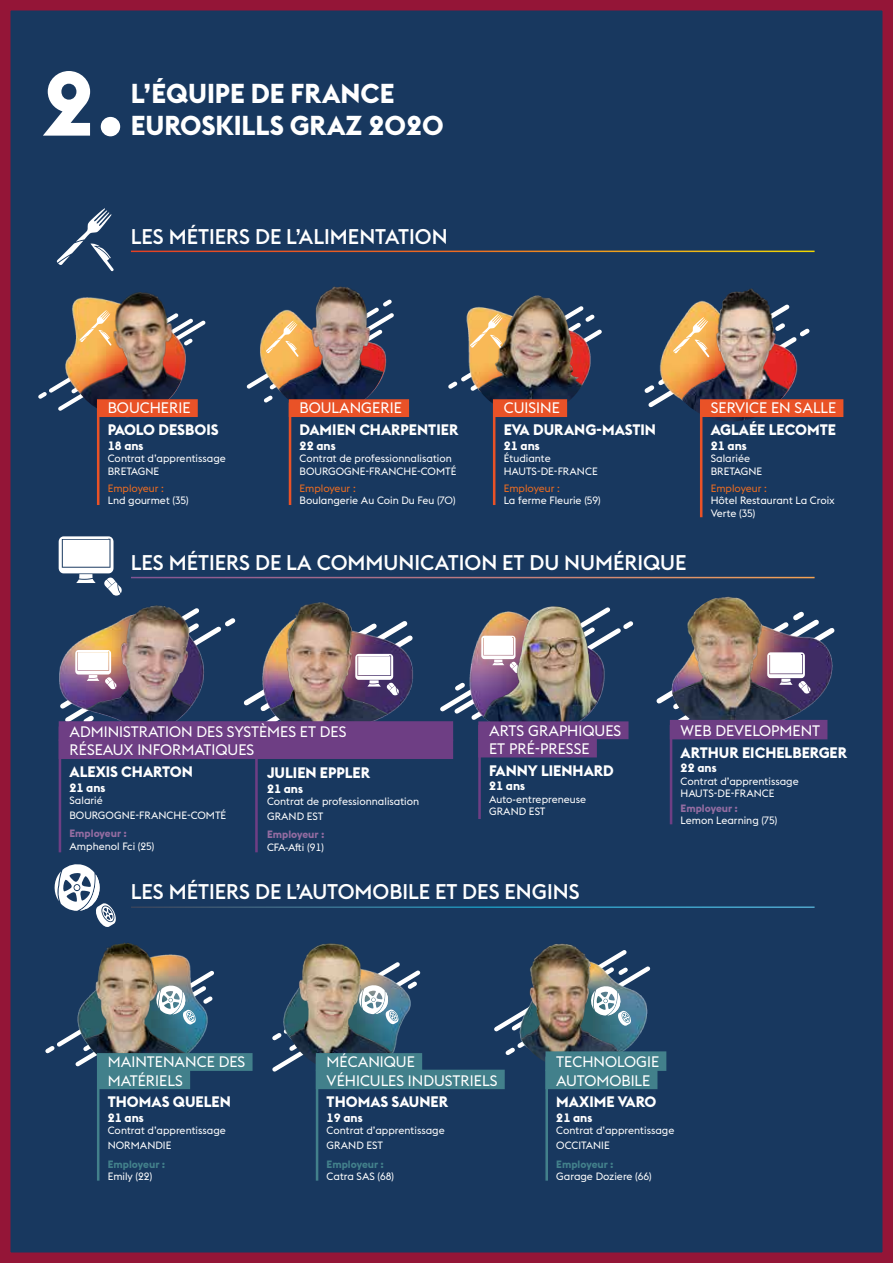
<style>
.page{position:relative;width:893px;height:1263px;background:#18385f}
.page>*{position:absolute;margin:0;border:0;box-sizing:border-box;transform-origin:0 0}
.t1{font:700 90px "Euclid Flex";color:#fff}
.t2{font:700 27px "Euclid Flex";color:#fff}
.t3{font:500 21px "Euclid Flex";color:#fff}
.t4{font:15px/18.3px "Euclid Flex";color:#fff}
.t5{font:700 15px "Euclid Flex";color:#fff}
.t6{font:700 12px "Euclid Flex";color:#fff}
.t7{font:10.5px/12.6px "Euclid Flex";color:#fff}
.t8{font:10.5px "Euclid Flex";color:#ed6c20}
.t9{font:700 10.5px "Euclid Flex";color:#42808b}
.t10{font:700 10.5px "Euclid Flex";color:#936ca1}
</style>
<div class="page">
<hr style="left:131px;top:251px;width:684px;height:1px;background:#fff">
<hr style="left:131px;top:906px;width:684px;height:2px;background:#fff">
<hr style="left:131px;top:577px;width:684px;height:1px;background:#fff">
<svg style="left:57px;top:208px;width:57px;height:62px;background:#3e5979"></svg>
<svg style="left:53px;top:863px;width:63px;height:61px"></svg>
<svg style="left:59px;top:536px;width:63px;height:43px"></svg>
<div style="left:37px;top:270px;width:176px;height:175px;background:#18385f"></div>
<img style="left:73px;top:286px;width:113px;height:131px">
<img style="left:37px;top:310px;width:172px;height:104px">
<div style="left:231px;top:282px;width:183px;height:160px;background:#18385f"></div>
<img style="left:267px;top:280px;width:119px;height:133px">
<img style="left:243px;top:296px;width:155px;height:110px">
<div style="left:437px;top:277px;width:183px;height:165px;background:#18385f"></div>
<div style="left:444px;top:302px;width:162px;height:93px;background:#18385f"></div>
<img style="left:467px;top:278px;width:124px;height:137px">
<div style="left:628px;top:269px;width:200px;height:181px;background:#18385f"></div>
<svg style="left:640px;top:300px;width:174px;height:111px;background:#304966"></svg>
<img style="left:670px;top:274px;width:127px;height:147px">
<div style="left:48px;top:924px;width:189px;height:179px;background:#18385f"></div>
<svg style="left:45px;top:967px;width:173px;height:103px;background:#254469"></svg>
<img style="left:78px;top:925px;width:125px;height:147px">
<div style="left:254px;top:938px;width:187px;height:149px;background:#18385f"></div>
<svg style="left:268px;top:958px;width:156px;height:117px;background:#244267"></svg>
<img style="left:284px;top:924px;width:126px;height:148px">
<div style="left:489px;top:930px;width:188px;height:157px;background:#18385f"></div>
<svg style="left:490px;top:946px;width:164px;height:113px;background:#254468"></svg>
<img style="left:512px;top:920px;width:128px;height:150px">
<div style="left:448px;top:579px;width:419px;height:186px;background:#18385f"></div>
<svg style="left:448px;top:603px;width:188px;height:121px;background:#274569"></svg>
<img style="left:470px;top:599px;width:133px;height:133px">
<div style="left:26px;top:579px;width:201px;height:186px;background:#18385f"></div>
<div style="left:63px;top:593px;width:140px;height:11px;background:#18385f"></div>
<div style="left:227px;top:576px;width:221px;height:191px;background:#18385f"></div>
<img style="left:56px;top:604px;width:361px;height:137px">
<img style="left:263px;top:596px;width:141px;height:125px">
<svg style="left:652px;top:607px;width:187px;height:126px;background:#233e64"></svg>
<img style="left:670px;top:595px;width:153px;height:149px">
<div style="left:97px;top:399px;width:101px;height:18px;background:#e95227"></div>
<div style="left:97px;top:1053px;width:156px;height:18px;background:#42808b"></div>
<div style="left:97px;top:1068px;width:93px;height:21px;background:#42808b"></div>
<div style="left:316px;top:1053px;width:106px;height:18px;background:#42808b"></div>
<div style="left:316px;top:1070px;width:189px;height:19px;background:#42808b"></div>
<div style="left:545px;top:1051px;width:121px;height:20px;background:#42808b"></div>
<div style="left:545px;top:1070px;width:112px;height:19px;background:#42808b"></div>
<div style="left:289px;top:399px;width:120px;height:18px;background:#e95227"></div>
<div style="left:493px;top:399px;width:74px;height:18px;background:#e95227"></div>
<div style="left:700px;top:399px;width:143px;height:18px;background:#e95227"></div>
<hr style="left:97px;top:403px;width:2px;height:102px;background:#e95227">
<hr style="left:97px;top:1056px;width:2px;height:124px;background:#42808b">
<hr style="left:316px;top:1056px;width:2px;height:124px;background:#42808b">
<hr style="left:545px;top:1056px;width:3px;height:124px;background:#42808b">
<hr style="left:289px;top:403px;width:2px;height:102px;background:#e95227">
<hr style="left:493px;top:403px;width:2px;height:102px;background:#e95227">
<hr style="left:700px;top:403px;width:2px;height:114px;background:#e95227">
<div style="left:59px;top:721px;width:394px;height:20px;background:#6e3e84"></div>
<div style="left:59px;top:739px;width:394px;height:20px;background:#6e3e84"></div>
<div style="left:478px;top:721px;width:150px;height:18px;background:#6e3e84"></div>
<div style="left:478px;top:738px;width:119px;height:19px;background:#6e3e84"></div>
<div style="left:670px;top:720px;width:157px;height:19px;background:#6e3e84"></div>
<hr style="left:59px;top:726px;width:2px;height:126px;background:#6e3e84">
<hr style="left:255px;top:740px;width:3px;height:112px;background:#6e3e84">
<hr style="left:478px;top:725px;width:3px;height:94px;background:#6e3e84">
<hr style="left:670px;top:725px;width:2px;height:99px;background:#6e3e84">
<h1 class="t1" style="left:43px;top:52px;width:84px">2.</h1>
<h2 class="t2" style="left:131px;top:78px;width:265px">L’ÉQUIPE DE FRANCE</h2>
<h2 class="t2" style="left:131px;top:110px;width:315px">EUROSKILLS GRAZ 2020</h2>
<h3 class="t3" style="left:131px;top:224px;width:318px">LES MÉTIERS DE L’ALIMENTATION</h3>
<h3 class="t4" style="left:108px;top:399px;width:84px">BOUCHERIE</h3>
<h3 class="t5" style="left:108px;top:421px;width:112px">PAOLO DESBOIS</h3>
<p class="t6" style="left:108px;top:439px;width:37px">18 ans</p>
<p class="t7" style="left:108px;top:452px;width:120px">Contrat d’apprentissage<br>BRETAGNE</p>
<p class="t8" style="left:108px;top:482px;width:58px">Employeur :</p>
<p class="t7" style="left:108px;top:494px;width:82px">Lnd gourmet (35)</p>
<h3 class="t4" style="left:300px;top:399px;width:104px">BOULANGERIE</h3>
<h3 class="t5" style="left:300px;top:421px;width:160px">DAMIEN CHARPENTIER</h3>
<p class="t6" style="left:300px;top:439px;width:38px">22 ans</p>
<p class="t7" style="left:300px;top:452px;width:158px">Contrat de professionnalisation<br>BOURGOGNE-FRANCHE-COMTÉ</p>
<p class="t8" style="left:300px;top:482px;width:58px">Employeur :</p>
<p class="t7" style="left:300px;top:494px;width:157px">Boulangerie Au Coin Du Feu (70)</p>
<h3 class="t4" style="left:504px;top:399px;width:58px">CUISINE</h3>
<h3 class="t5" style="left:504px;top:421px;width:154px">EVA DURANG-MASTIN</h3>
<p class="t6" style="left:504px;top:439px;width:38px">21 ans</p>
<p class="t7" style="left:504px;top:452px;width:95px">Étudiante<br>HAUTS-DE-FRANCE</p>
<p class="t8" style="left:504px;top:482px;width:58px">Employeur :</p>
<p class="t7" style="left:504px;top:494px;width:98px">La ferme Fleurie (59)</p>
<h3 class="t3" style="left:131px;top:550px;width:557px">LES MÉTIERS DE LA COMMUNICATION ET DU NUMÉRIQUE</h3>
<h3 class="t4" style="left:711px;top:399px;width:127px">SERVICE EN SALLE</h3>
<h3 class="t5" style="left:711px;top:421px;width:127px">AGLAÉE LECOMTE</h3>
<p class="t6" style="left:711px;top:439px;width:38px">21 ans</p>
<p class="t7" style="left:711px;top:452px;width:53px">Salariée<br>BRETAGNE</p>
<p class="t8" style="left:711px;top:482px;width:58px">Employeur :</p>
<p class="t7" style="left:711px;top:494px;width:126px">Hôtel Restaurant La Croix<br>Verte (35)</p>
<h3 class="t4" style="left:70px;top:723px;width:278px">ADMINISTRATION DES SYSTÈMES ET DES<br>RÉSEAUX INFORMATIQUES</h3>
<h3 class="t5" style="left:70px;top:763px;width:125px">ALEXIS CHARTON</h3>
<p class="t6" style="left:70px;top:780px;width:38px">21 ans</p>
<p class="t7" style="left:70px;top:793px;width:158px;line-height:14.4px">Salarié<br>BOURGOGNE-FRANCHE-COMTÉ</p>
<p class="t10" style="left:70px;top:827px;width:59px">Employeur :</p>
<p class="t7" style="left:70px;top:840px;width:86px">Amphenol Fci (25)</p>
<h3 class="t5" style="left:267px;top:764px;width:105px">JULIEN EPPLER</h3>
<p class="t6" style="left:267px;top:781px;width:38px">21 ans</p>
<p class="t7" style="left:267px;top:794px;width:154px;line-height:14.4px">Contrat de professionnalisation<br>GRAND EST</p>
<p class="t10" style="left:267px;top:829px;width:59px">Employeur :</p>
<p class="t7" style="left:267px;top:841px;width:59px">CFA-Afti (91)</p>
<h3 class="t4" style="left:489px;top:721px;width:134px">ARTS GRAPHIQUES<br>ET PRÉ-PRESSE</h3>
<h3 class="t5" style="left:489px;top:762px;width:126px">FANNY LIENHARD</h3>
<p class="t6" style="left:489px;top:779px;width:38px">21 ans</p>
<p class="t7" style="left:489px;top:793px;width:99px">Auto-entrepreneuse<br>GRAND EST</p>
<h3 class="t3" style="left:131px;top:880px;width:450px">LES MÉTIERS DE L’AUTOMOBILE ET DES ENGINS</h3>
<h3 class="t4" style="left:681px;top:721px;width:141px">WEB DEVELOPMENT</h3>
<h3 class="t5" style="left:681px;top:744px;width:168px">ARTHUR EICHELBERGER</h3>
<p class="t6" style="left:681px;top:761px;width:38px">22 ans</p>
<p class="t7" style="left:681px;top:775px;width:120px">Contrat d’apprentissage<br>HAUTS-DE-FRANCE</p>
<p class="t10" style="left:681px;top:802px;width:59px">Employeur :</p>
<p class="t7" style="left:681px;top:814px;width:98px">Lemon Learning (75)</p>
<h3 class="t4" style="left:108px;top:1053px;width:139px">MAINTENANCE DES<br>MATÉRIELS</h3>
<h3 class="t5" style="left:108px;top:1093px;width:125px">THOMAS QUELEN</h3>
<p class="t6" style="left:108px;top:1111px;width:38px">21 ans</p>
<p class="t7" style="left:108px;top:1124px;width:120px;line-height:14.4px">Contrat d’apprentissage<br>NORMANDIE</p>
<p class="t9" style="left:108px;top:1158px;width:59px">Employeur :</p>
<p class="t7" style="left:108px;top:1170px;width:46px">Emily (22)</p>
<h3 class="t4" style="left:327px;top:1053px;width:172px">MÉCANIQUE<br>VÉHICULES INDUSTRIELS</h3>
<h3 class="t5" style="left:327px;top:1093px;width:123px">THOMAS SAUNER</h3>
<p class="t6" style="left:327px;top:1111px;width:38px">19 ans</p>
<p class="t7" style="left:327px;top:1124px;width:120px;line-height:14.4px">Contrat d’apprentissage<br>GRAND EST</p>
<p class="t9" style="left:327px;top:1158px;width:59px">Employeur :</p>
<p class="t7" style="left:327px;top:1170px;width:69px">Catra SAS (68)</p>
<h3 class="t4" style="left:556px;top:1053px;width:104px">TECHNOLOGIE<br>AUTOMOBILE</h3>
<h3 class="t5" style="left:556px;top:1093px;width:102px">MAXIME VARO</h3>
<p class="t6" style="left:556px;top:1111px;width:38px">21 ans</p>
<p class="t7" style="left:556px;top:1124px;width:120px;line-height:14.4px">Contrat d’apprentissage<br>OCCITANIE</p>
<p class="t9" style="left:556px;top:1158px;width:59px">Employeur :</p>
<p class="t7" style="left:556px;top:1170px;width:97px">Garage Doziere (66)</p>
</div>
